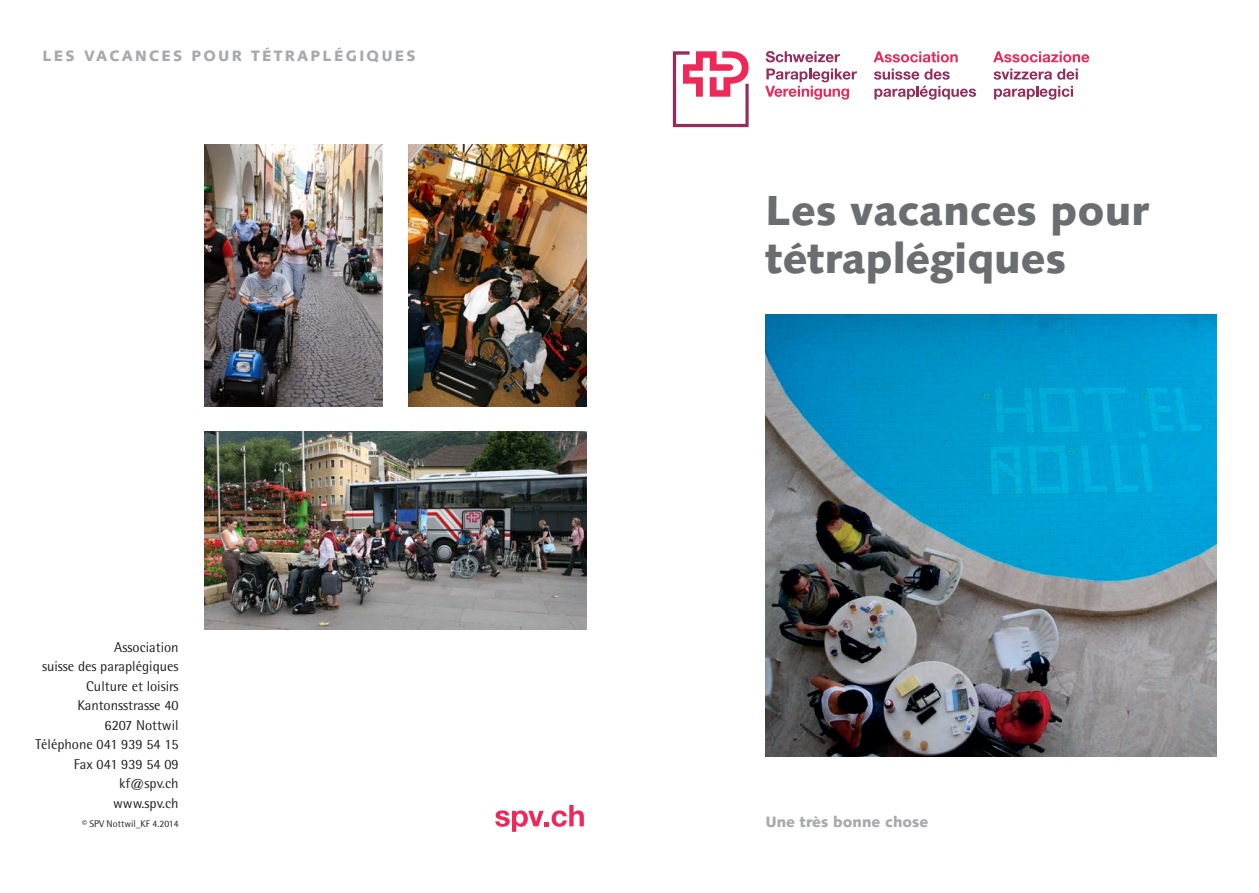
<style>
.page{position:relative;width:1259px;height:893px;background:#fff}
.page>*{position:absolute;margin:0;border:0;box-sizing:border-box;transform-origin:0 0}
.t1{font:900 42px/48px "Syntax";color:#6c6d70}
.t2{font:900 15px "Syntax";letter-spacing:.15em;color:#a8a9ad}
.t3{font:900 15px "Syntax";color:#a8a9ad}
.t4{font:14.25px/19.5px "Rotis Semi Sans";color:#231f20;text-align:right}
.t5{font:9.75px "Rotis Semi Sans";color:#231f20}
</style>
<div class="page">
<svg style="left:873px;top:51px;width:84px;height:11px"></svg>
<svg style="left:993px;top:51px;width:96px;height:11px"></svg>
<svg style="left:673px;top:51px;width:75px;height:76px"></svg>
<svg style="left:765px;top:51px;width:75px;height:11px"></svg>
<svg style="left:765px;top:69px;width:92px;height:31px"></svg>
<svg style="left:874px;top:69px;width:75px;height:11px"></svg>
<svg style="left:874px;top:86px;width:102px;height:14px"></svg>
<svg style="left:993px;top:69px;width:85px;height:11px"></svg>
<svg style="left:994px;top:86px;width:79px;height:14px"></svg>
<img style="left:765px;top:315px;width:451px;height:442px">
<svg style="left:495px;top:805px;width:89px;height:27px"></svg>
<img style="left:204px;top:145px;width:179px;height:261px">
<img style="left:408px;top:145px;width:179px;height:261px">
<img style="left:204px;top:432px;width:383px;height:198px">
<p class="t2" style="left:43px;top:47px;width:374px">LES VACANCES POUR TÉTRAPLÉGIQUES</p>
<p class="t4" style="left:35px;top:637px;width:145px">Association<br>suisse des paraplégiques<br>Culture et loisirs<br>Kantonsstrasse 40<br>6207 Nottwil<br>Téléphone 041 939 54 15<br>Fax 041 939 54 09 kf@spv.ch<br>www.spv.ch</p>
<p class="t5" style="left:82px;top:818px;width:98px">© SPV Nottwil_KF 4.2014</p>
<h1 class="t1" style="left:765px;top:186px;width:384px">Les vacances pour tétraplégiques</h1>
<p class="t3" style="left:765px;top:813px;width:164px">Une très bonne chose</p>
</div>
